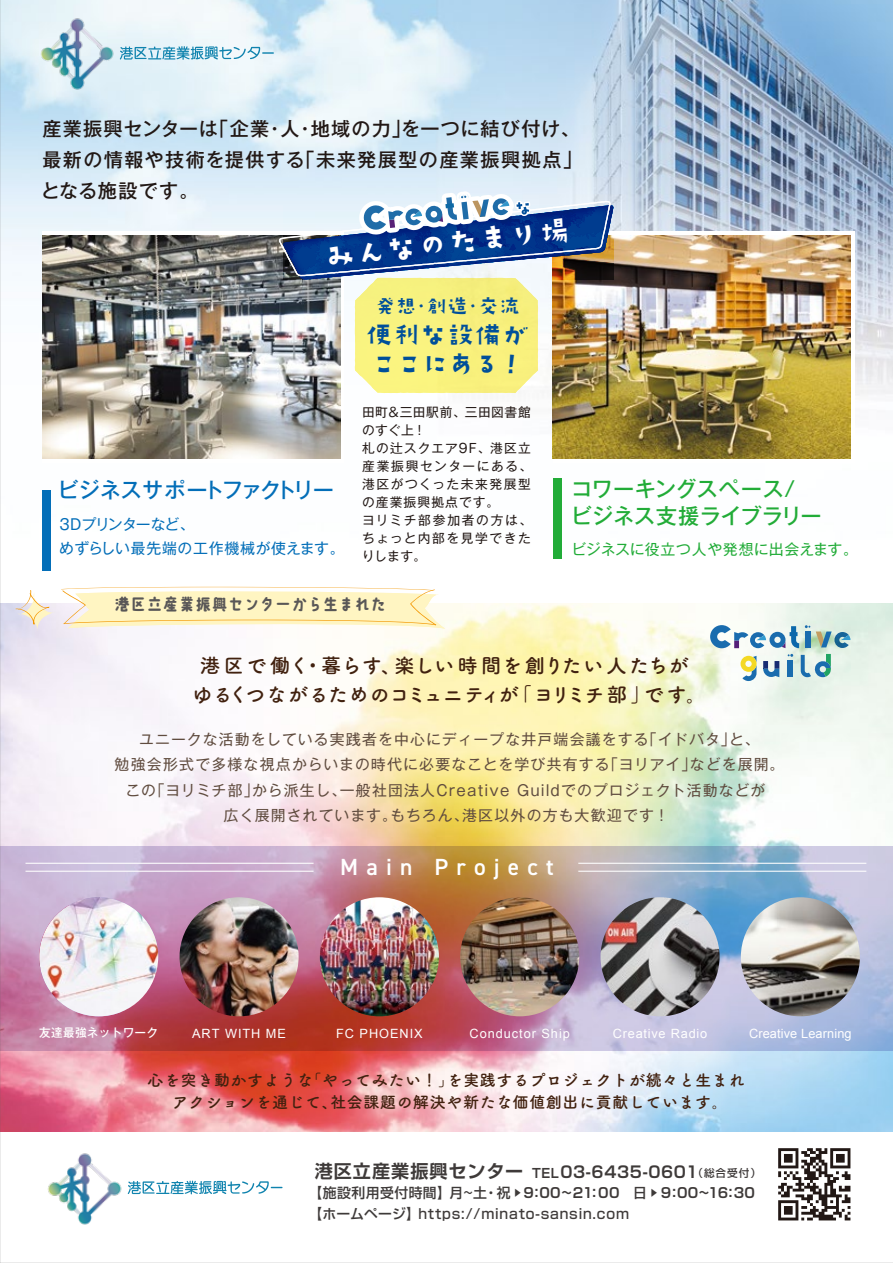
<style>
.page{position:relative;width:893px;height:1263px;background:#fff}
.page>*{position:absolute;margin:0;border:0;box-sizing:border-box;transform-origin:0 0}
.t1{font:31.95px "AB kirigirisu";color:#fff}
.t2{font:27.6px/29.7px "AB kirigirisu";letter-spacing:-.04em;color:#004f9a}
.t3{font:600 23.4px "DIN2014";letter-spacing:.35em;color:#fff}
.t4{font:500 21.3px/26.5px "Gothic MB101 Pro";color:#22ac38}
.t5{font:500 21.3px "Gothic MB101 Pro";letter-spacing:-.07em;color:#036eb8}
.t6{font:21.3px "AB kirigirisu";color:#004f9a}
.t7{font:20.25px/29.7px "Tsuku A Rd Gothic Std B";letter-spacing:.005em;color:#41210f;text-align:center}
.t8{font:500 19.2px/30.8px "Gothic MB101 Pro";letter-spacing:.07em;color:#221815;text-align:justify}
.t9{font:700 15.9px/22.4px "Tsuku B Rd Gothic";letter-spacing:.04em;color:#41210f;text-align:center}
.t10{font:700 15.9px "Shin Go Pro De";letter-spacing:.04em;color:#3e3a39}
.t11{font:15.9px "AB kokoro no 3";letter-spacing:.005em;color:#595757}
.t12{font:14.85px/25.5px "Gothic MB101 Pro";letter-spacing:.075em;color:#604c3f;text-align:center}
.t13{font:14.85px/24.5px "Gothic MB101 Pro";letter-spacing:-.005em;color:#036eb8}
.t14{font:14.85px "Gothic MB101 Pro";letter-spacing:.015em;color:#22ac38}
.t15{font:700 13.8px "Shin Go Pro De";letter-spacing:.015em;color:#3e3a39}
.t16{font:500 13.8px "Shin Go Pro";letter-spacing:.06em;color:#3e3a39}
.t17{font:12.75px/18px "Gothic MB101 Pro";letter-spacing:.09em;color:#221815}
.t18{font:12.75px "Arial";letter-spacing:.06em;color:#fff}
.t19{font:12.75px "Arial";letter-spacing:.01em;color:#fff}
.t20{font:500 11.7px "Gothic MB101 Pro";letter-spacing:.02em;color:#fff}
.s1{font-size:18px}
.s2{font-size:12.75px}
.s3{font-family:"Shin Go Pro";font-weight:500;font-size:10.65px}
.s4{font-family:"Shin Go Pro";font-weight:500}
.s5{font-family:"Koz Go Pr 6 N";font-weight:400;font-size:8.55px}
</style>
<div class="page">
<img style="left:0;top:0;width:893px;height:1263px">
<p class="t8" style="left:41px;top:111px;width:543px">産業振興センターは「企業・人・地域の力」を一つに結び付け、最新の情報や技術を提供する「未来発展型の産業振興拠点」となる施設です。</p>
<h1 class="t1" style="left:322px;top:241px;width:250px;rotate:-6deg">みんなのたまり場</h1>
<h3 class="t6" style="left:374px;top:295px;width:147px">発想・創造・交流</h3>
<h2 class="t2" style="left:366px;top:320px;width:164px">便利な設備がここにある！</h2>
<p class="t17" style="left:362px;top:401px;width:172px">田町&amp;三田駅前、三田図書館のすぐ上！<br>札の辻スクエア9F、港区立産業振興センターにある、港区がつくった未来発展型の産業振興拠点です。<br>ヨリミチ部参加者の方は、ちょっと内部を見学できたりします。</p>
<p class="t11" style="left:114px;top:596px;width:274px">港区立産業振興センターから生まれた</p>
<h3 class="t5" style="left:57px;top:472px;width:278px">ビジネスサポートファクトリー</h3>
<p class="t13" style="left:59px;top:510px;width:287px">3Dプリンターなど、<br>めずらしい最先端の工作機械が使えます。</p>
<h3 class="t4" style="left:571px;top:473px;width:252px">コワーキングスペース/<br>ビジネス支援ライブラリー</h3>
<p class="t14" style="left:571px;top:537px;width:288px">ビジネスに役立つ人や発想に出会えます。</p>
<h3 class="t7" style="left:192px;top:649px;width:516px">港区で働く・暮らす、楽しい時間を創りたい人たちが<br>ゆるくつながるためのコミュニティが「ヨリミチ部」です。</h3>
<p class="t12" style="left:115px;top:724px;width:671px">ユニークな活動をしている実践者を中心にディープな井戸端会議をする「イドバタ」と、<br>勉強会形式で多様な視点からいまの時代に必要なことを学び共有する「ヨリアイ」などを展開。この「ヨリミチ部」から派生し、一般社団法人Creative Guildでのプロジェクト活動などが<br>広く展開されています。もちろん、港区以外の方も大歓迎です！</p>
<h3 class="t3" style="left:340px;top:851px;width:215px">Main Project</h3>
<p class="t20" style="left:39px;top:1023px;width:121px">友達最強ネットワーク</p>
<p class="t18" style="left:192px;top:1025px;width:95px">ART WITH ME</p>
<p class="t18" style="left:336px;top:1025px;width:88px">FC PHOENIX</p>
<p class="t18" style="left:470px;top:1025px;width:102px">Conductor Ship</p>
<p class="t18" style="left:613px;top:1025px;width:96px">Creative Radio</p>
<p class="t19" style="left:749px;top:1025px;width:104px">Creative Learning</p>
<p class="t9" style="left:148px;top:1067px;width:598px">心を突き動かすような「やってみたい！」を実践するプロジェクトが続々と生まれアクションを通じて、社会課題の解決や新たな価値創出に貢献しています。</p>
<p class="t10" style="left:315px;top:1159px;width:448px"><span class="s1">港区立産業振興センター</span> <span class="s2">TEL</span>03-6435-0601<span class="s3">（総合受付）</span></p>
<p class="t15" style="left:308px;top:1182px;width:448px"><span class="s4">【施設利用受付時間】月~土・祝</span> <span class="s5">▶</span> 9:00~21:00 <span class="s4">日</span> <span class="s5">▶</span> 9:00~16:30</p>
<p class="t16" style="left:308px;top:1202px;width:322px">【ホームページ】https://minato-sansin.com</p>
</div>
